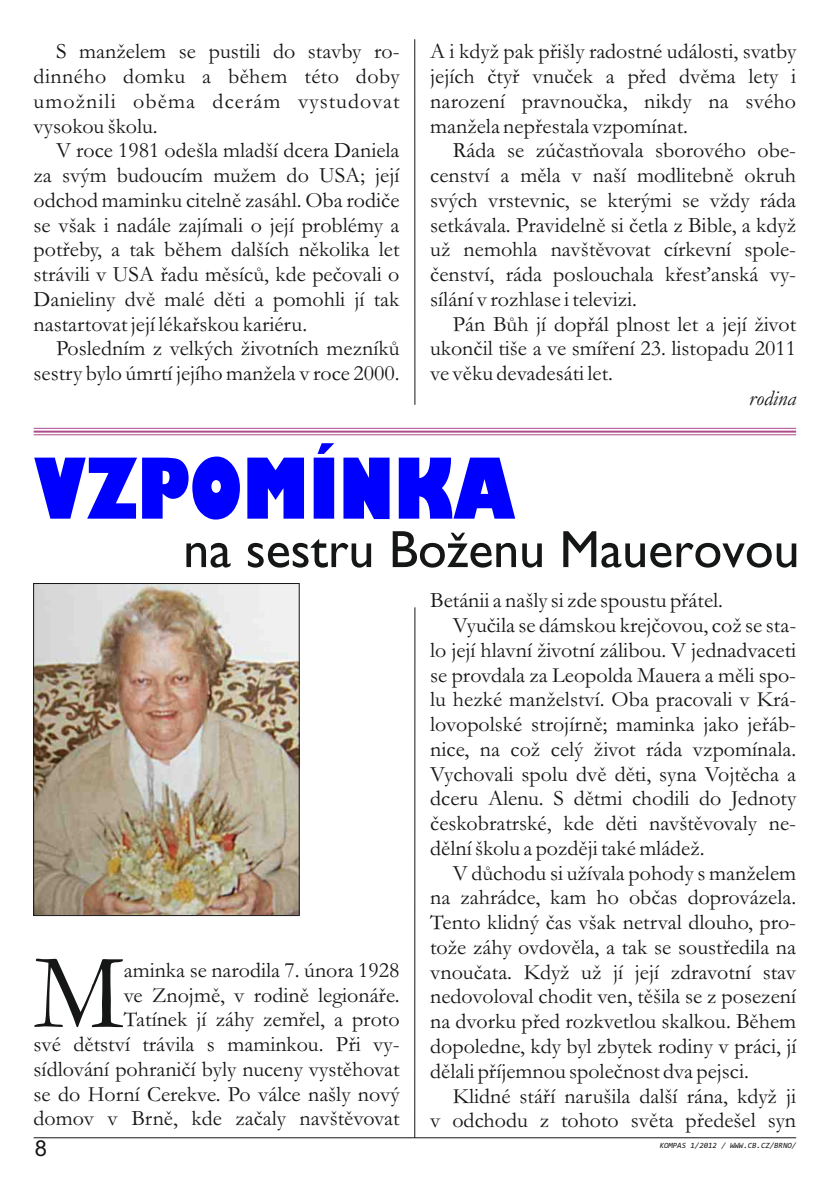
<style>
.page{position:relative;width:840px;height:1191px;background:#fff}
.page>*{position:absolute;margin:0;border:0;box-sizing:border-box;transform-origin:0 0}
.t1{font:108px "Garamond";color:#151616}
.t2{font:800 condensed 82px "Gill Sans";color:#00f;scale:1.12 1}
.t3{font:52.6px "Gill Sans";color:#151616}
.t4{font:22px/24.8px "Garamond";color:#151616;text-align:justify}
.t5{font:italic 22px "Garamond";color:#151616}
.t6{font:22px "Arial";color:#151616}
.t7{font:italic 8px "Consolas";color:#151616}
</style>
<div class="page">
<hr style="left:34px;top:1137px;width:761px;height:1px;background:#151616">
<hr style="left:414px;top:39px;width:1px;height:366px;background:#151616">
<hr style="left:414px;top:607px;width:1px;height:530px;background:#151616">
<img style="left:35px;top:585px;width:262px;height:328px">
<hr style="left:34px;top:430px;width:761px;height:2px;background:#ad498c">
<hr style="left:34px;top:434px;width:761px;height:1px;background:#ad498c">
<hr style="left:34px;top:428px;width:761px;height:1px;background:#ad498c">
<div style="left:33px;top:583px;width:266px;height:332px;border:1px solid #151616"></div>
<p class="t4" style="left:34px;top:42px;width:367px;text-indent:23px">S manželem se pustili do stavby ro&shy;dinného domku a během této doby umožnili oběma dcerám vystudovat vysokou školu.</p>
<p class="t4" style="left:34px;top:141px;width:367px;text-indent:23px">V roce 1981 odešla mladší dcera Daniela za svým budoucím mužem do USA; její odchod maminku citelně zasáhl. Oba rodiče se však i nadále zajímali o její problémy a potřeby, a tak během dalších několika let strávili v USA řadu měsíců, kde pečovali o Danieliny dvě malé děti a pomohli jí tak nastartovat její lékařskou kariéru.</p>
<p class="t4" style="left:34px;top:339px;width:367px;text-align:right">Posledním z velkých životních mezníků sestry bylo úmrtí jejího manžela v roce 2000.</p>
<p class="t4" style="left:430px;top:42px;width:367px">A i když pak přišly radostné události, svatby jejích čtyř vnuček a před dvěma lety i narození pravnoučka, nikdy na svého manžela nepřestala vzpomínat.</p>
<p class="t4" style="left:430px;top:141px;width:367px;text-indent:23px">Ráda se zúčastňovala sborového obe&shy;cenství a měla v naší modlitebně okruh svých vrstevnic, se kterými se vždy ráda setkávala. Pravidelně si četla z Bible, a když už nemohla navštěvovat církevní spole&shy;čenství, ráda poslouchala křesťanská vy&shy;sílání v rozhlase i televizi.</p>
<p class="t4" style="left:430px;top:314px;width:367px;text-indent:23px">Pán Bůh jí dopřál plnost let a její život ukončil tiše a ve smíření 23. listopadu 2011 ve věku devadesáti let.</p>
<p class="t5" style="left:748px;top:390px;width:49px">rodina</p>
<h2 class="t2" style="left:34px;top:457px;width:431px">VZPOMÍNKA</h2>
<h3 class="t3" style="left:183px;top:531px;width:617px">na sestru Boženu Mauerovou</h3>
<h1 class="t1" style="left:34px;top:956px;width:92px">M</h1>
<p class="t4" style="left:124px;top:960px;width:277px">aminka se narodila 7. února 1928</p>
<p class="t4" style="left:34px;top:985px;width:367px;text-align:right">ve Znojmě, v rodině legionáře.<br>Tatínek jí záhy zemřel, a proto<br>své dětství trávila s maminkou. Při vy&shy;sídlování pohraničí byly nuceny vystěhovat se do Horní Cerekve. Po válce našly nový domov v Brně, kde začaly navštěvovat</p>
<p class="t4" style="left:430px;top:590px;width:294px">Betánii a našly si zde spoustu přátel.</p>
<p class="t4" style="left:452px;top:615px;width:345px">Vyučila se dámskou krejčovou, což se sta-</p>
<p class="t4" style="left:430px;top:640px;width:367px">lo její hlavní životní zálibou. V jednadvaceti</p>
<p class="t4" style="left:430px;top:665px;width:367px">se provdala za Leopolda Mauera a měli spo-</p>
<p class="t4" style="left:430px;top:689px;width:367px">lu hezké manželství. Oba pracovali v Krá-</p>
<p class="t4" style="left:430px;top:714px;width:367px">lovopolské strojírně; maminka jako jeřáb-</p>
<p class="t4" style="left:430px;top:739px;width:367px">nice, na což celý život ráda vzpomínala.</p>
<p class="t4" style="left:430px;top:764px;width:367px">Vychovali spolu dvě děti, syna Vojtěcha a</p>
<p class="t4" style="left:430px;top:788px;width:367px">dceru Alenu. S dětmi chodili do Jednoty</p>
<p class="t4" style="left:430px;top:813px;width:367px">českobratrské, kde děti navštěvovaly ne-</p>
<p class="t4" style="left:430px;top:838px;width:276px">dělní školu a později také mládež.</p>
<p class="t4" style="left:452px;top:863px;width:345px">V důchodu si užívala pohody s manželem</p>
<p class="t4" style="left:430px;top:887px;width:367px">na zahrádce, kam ho občas doprovázela.</p>
<p class="t4" style="left:430px;top:912px;width:367px">Tento klidný čas však netrval dlouho, pro-</p>
<p class="t4" style="left:430px;top:937px;width:367px">tože záhy ovdověla, a tak se soustředila na</p>
<p class="t4" style="left:430px;top:962px;width:367px">vnoučata. Když už jí její zdravotní stav</p>
<p class="t4" style="left:430px;top:986px;width:367px">nedovoloval chodit ven, těšila se z posezení</p>
<p class="t4" style="left:430px;top:1011px;width:367px">na dvorku před rozkvetlou skalkou. Během</p>
<p class="t4" style="left:430px;top:1036px;width:367px">dopoledne, kdy byl zbytek rodiny v práci, jí</p>
<p class="t4" style="left:430px;top:1061px;width:320px">dělali příjemnou společnost dva pejsci.</p>
<p class="t4" style="left:452px;top:1085px;width:345px">Klidné stáří narušila další rána, když ji</p>
<p class="t4" style="left:430px;top:1110px;width:367px">v odchodu z tohoto světa předešel syn</p>
<p class="t6" style="left:35px;top:1139px;width:14px">8</p>
<p class="t7" style="left:659px;top:1141px;width:138px">KOMPAS 1/2012 / WWW.CB.CZ/BRNO/</p>
</div>
